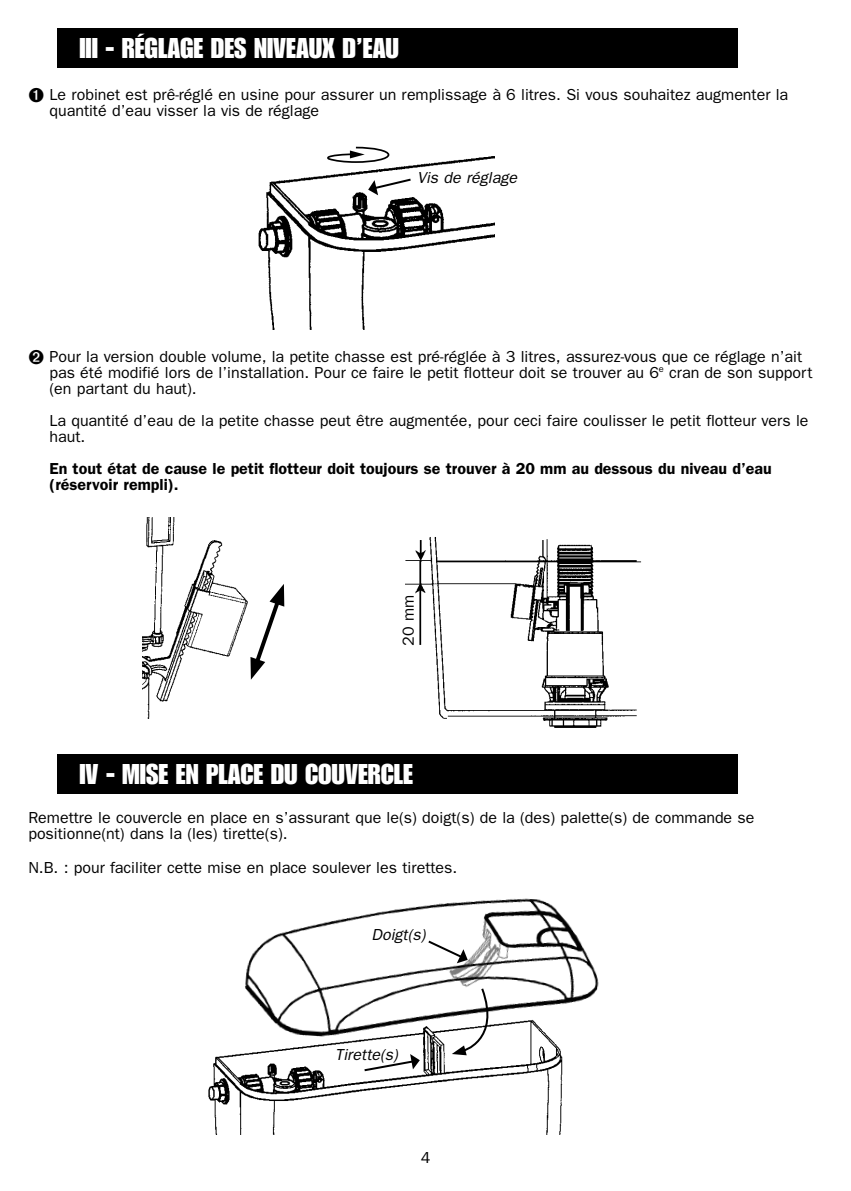
<style>
.page{position:relative;width:851px;height:1191px;background:#fff}
.page>*{position:absolute;margin:0;border:0;box-sizing:border-box;transform-origin:0 0}
.t1{font:28px "Impact";color:#fff}
.t2{font:16px/16px "Franklin Gothic";color:#000}
.t3{font:600 16px/16px "Franklin Gothic";color:#000}
.t4{font:italic 16px "Franklin Gothic";color:#000}
</style>
<div class="page">
<img style="left:405px;top:537px;width:237px;height:191px">
<div style="left:57px;top:754px;width:680px;height:40px;background:#000"></div>
<img style="left:142px;top:517px;width:110px;height:202px">
<div style="left:57px;top:28px;width:680px;height:40px;background:#000"></div>
<img style="left:258px;top:146px;width:237px;height:183px">
<svg style="left:368px;top:177px;width:45px;height:18px"></svg>
<svg style="left:250px;top:584px;width:34px;height:95px"></svg>
<img style="left:208px;top:1056px;width:355px;height:78px">
<img style="left:222px;top:898px;width:377px;height:179px">
<svg style="left:362px;top:1054px;width:58px;height:18px"></svg>
<svg style="left:426px;top:939px;width:41px;height:24px"></svg>
<svg style="left:451px;top:986px;width:50px;height:69px"></svg>
<svg style="left:327px;top:147px;width:62px;height:16px"></svg>
<p class="t1" style="left:79px;top:32px;width:321px">III - RÉGLAGE DES NIVEAUX D’EAU</p>
<p class="t2" style="left:49px;top:87px;width:740px">Le robinet est prê-réglé en usine pour assurer un remplissage à 6 litres. Si vous souhaitez augmenter la quantité d’eau visser la vis de réglage</p>
<p class="t4" style="left:417px;top:168px;width:101px">Vis de réglage</p>
<p class="t2" style="left:49px;top:348px;width:764px">Pour la version double volume, la petite chasse est pré-réglée à 3 litres, assurez-vous que ce réglage n’ait pas été modifié lors de l’installation. Pour ce faire le petit flotteur doit se trouver au 6<sup>e</sup> cran de son support (en partant du haut).</p>
<p class="t2" style="left:49px;top:412px;width:760px">La quantité d’eau de la petite chasse peut être augmentée, pour ceci faire coulisser le petit flotteur vers le haut.</p>
<p class="t3" style="left:49px;top:460px;width:723px">En tout état de cause le petit flotteur doit toujours se trouver à 20 mm au dessous du niveau d’eau (réservoir rempli).</p>
<p class="t2" style="left:400px;top:645px;width:52px;rotate:-90deg">20 mm</p>
<p class="t1" style="left:79px;top:758px;width:335px">IV - MISE EN PLACE DU COUVERCLE</p>
<p class="t2" style="left:28px;top:810px;width:727px">Remettre le couvercle en place en s’assurant que le(s) doigt(s) de la (des) palette(s) de commande se positionne(nt) dans la (les) tirette(s).</p>
<p class="t2" style="left:28px;top:859px;width:430px">N.B. : pour faciliter cette mise en place soulever les tirettes.</p>
<p class="t4" style="left:371px;top:925px;width:56px">Doigt(s)</p>
<p class="t4" style="left:335px;top:1045px;width:64px">Tirette(s)</p>
<p class="t2" style="left:420px;top:1150px;width:11px">4</p>
</div>
